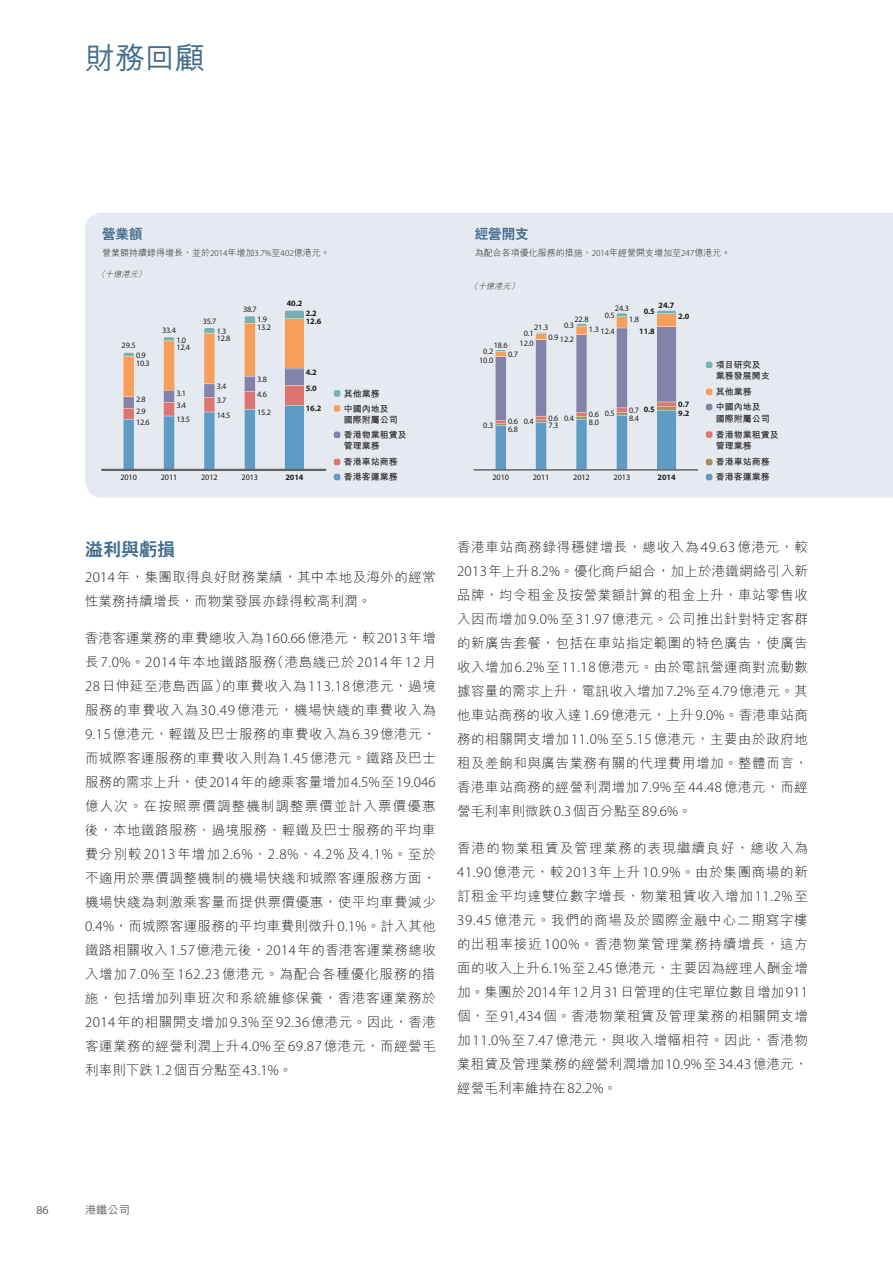
<style>
.page{position:relative;width:893px;height:1263px;background:#fff}
.page>*{position:absolute;margin:0;border:0;box-sizing:border-box;transform-origin:0 0}
.t1{font:500 30px "M Hei HK";color:#426d8e}
.t2{font:800 18px "C Hei 2 HK";color:#426d8e}
.t3{font:300 14.85px "Myriad Pro";color:#231f20}
.t4{font:300 13.5px/24px "M Hei HK";letter-spacing:.04em;color:#231f20;text-align:justify}
.t5{font:13.5px "C Hei 2 HK Xbold B5 pc H";color:#426d8e}
.t6{font:12px "Myriad Pro";color:#636366}
.t7{font:500 11.25px "M Hei HK";color:#636366}
.t8{font:9px/15.1px "M Hei HK Bold B5 pc H";color:#231f20}
.t9{font:9px "M Hei HK Light B5 pc H";color:#231f20}
.t10{font:8.25px/7.6px "Myriad Pro";letter-spacing:-.01em;color:#231f20}
.t11{font:700 8.25px/9px "Myriad Pro";letter-spacing:-.01em;color:#231f20}
.t12{font:italic 7.95px "M Hei HK Light B5 pc H";color:#231f20;scale:1.04 1}
.s1{font-family:"Myriad Pro";font-weight:300}
.s2{font-family:"Myriad Pro";font-size:14.85px}
.s3{font-family:"M Hei HK";font-size:13.5px}
</style>
<div class="page">
<div style="left:85px;top:213px;width:808px;height:284px;background:#e5eaf1"></div>
<svg style="left:706px;top:404px;width:6px;height:6px"></svg>
<svg style="left:706px;top:389px;width:6px;height:6px"></svg>
<svg style="left:706px;top:362px;width:6px;height:6px"></svg>
<div style="left:706px;top:431px;width:6px;height:7px;background:#dd7670;border-radius:2px"></div>
<svg style="left:706px;top:459px;width:6px;height:6px"></svg>
<svg style="left:706px;top:474px;width:6px;height:6px"></svg>
<svg style="left:657px;top:310px;width:19px;height:159px;background:#8390ac"></svg>
<svg style="left:617px;top:313px;width:10px;height:156px;background:#838fad"></svg>
<svg style="left:576px;top:324px;width:11px;height:145px;background:#8794b1"></svg>
<svg style="left:536px;top:333px;width:10px;height:136px"></svg>
<svg style="left:495px;top:350px;width:11px;height:119px"></svg>
<hr style="left:474px;top:469px;width:223px;height:2px;background:#636366">
<div style="left:334px;top:390px;width:6px;height:7px;background:#74b1b1;border-radius:2px"></div>
<div style="left:334px;top:405px;width:6px;height:7px;background:#f89e5b;border-radius:2px"></div>
<svg style="left:334px;top:432px;width:6px;height:6px"></svg>
<svg style="left:334px;top:459px;width:6px;height:6px"></svg>
<svg style="left:334px;top:474px;width:6px;height:6px"></svg>
<svg style="left:285px;top:310px;width:19px;height:159px;background:#a59796"></svg>
<svg style="left:244px;top:316px;width:11px;height:153px;background:#ac9c99"></svg>
<svg style="left:204px;top:328px;width:11px;height:141px;background:#ac9c99"></svg>
<svg style="left:123px;top:353px;width:11px;height:116px"></svg>
<svg style="left:164px;top:337px;width:10px;height:132px"></svg>
<hr style="left:102px;top:469px;width:223px;height:2px;background:#636366">
<h1 class="t1" style="left:85px;top:36px;width:122px">財務回顧</h1>
<p class="t5" style="left:102px;top:225px;width:42px">營業額</p>
<p class="t9" style="left:102px;top:247px;width:229px">營業額持續錄得增長，並於<span class="s1">2014</span>年增加<span class="s1">3.7%</span>至<span class="s1">402</span>億港元。</p>
<p class="t12" style="left:97px;top:268px;width:52px">（十億港元）</p>
<p class="t11" style="left:306px;top:309px;width:17px;line-height:8.6px">2.2<br>12.6</p>
<p class="t11" style="left:287px;top:299px;width:17px">40.2</p>
<p class="t10" style="left:243px;top:305px;width:15px">38.7</p>
<p class="t10" style="left:257px;top:315px;width:15px">1.9<br>13.2</p>
<p class="t10" style="left:203px;top:317px;width:15px">35.7</p>
<p class="t10" style="left:162px;top:326px;width:15px">33.4</p>
<p class="t10" style="left:217px;top:327px;width:15px">1.3<br>12.8</p>
<p class="t10" style="left:176px;top:336px;width:15px;line-height:7.1px">1.0<br>12.4</p>
<p class="t10" style="left:122px;top:342px;width:16px">29.5</p>
<p class="t10" style="left:136px;top:351px;width:11px">0.9</p>
<p class="t10" style="left:136px;top:394px;width:15px;line-height:11.4px">2.8<br>2.9<br>12.6</p>
<p class="t10" style="left:136px;top:359px;width:15px">10.3</p>
<p class="t10" style="left:176px;top:387px;width:11px;line-height:12.3px">3.1<br>3.4</p>
<p class="t10" style="left:176px;top:415px;width:15px">13.5</p>
<p class="t10" style="left:217px;top:380px;width:11px;line-height:13.5px">3.4<br>3.7</p>
<p class="t10" style="left:217px;top:411px;width:15px">14.5</p>
<p class="t10" style="left:257px;top:372px;width:11px;line-height:15px">3.8<br>4.6</p>
<p class="t10" style="left:257px;top:409px;width:15px">15.2</p>
<p class="t11" style="left:306px;top:364px;width:13px;line-height:16.6px">4.2<br>5.0</p>
<p class="t11" style="left:306px;top:404px;width:17px">16.2</p>
<p class="t10" style="left:120px;top:474px;width:18px">2010</p>
<p class="t10" style="left:161px;top:474px;width:18px">2011</p>
<p class="t10" style="left:201px;top:474px;width:18px">2012</p>
<p class="t10" style="left:241px;top:474px;width:18px">2013</p>
<p class="t11" style="left:285px;top:473px;width:20px">2014</p>
<p class="t8" style="left:344px;top:385px;width:46px">其他業務中國內地及</p>
<p class="t8" style="left:344px;top:411px;width:65px">國際附屬公司香港物業租賃及</p>
<p class="t8" style="left:344px;top:437px;width:56px;line-height:15.9px">管理業務<br>香港車站商務</p>
<p class="t8" style="left:344px;top:469px;width:55px">香港客運業務</p>
<p class="t5" style="left:475px;top:225px;width:55px">經營開支</p>
<p class="t9" style="left:475px;top:247px;width:257px">為配合各項優化服務的措施，<span class="s1">2014</span>年經營開支增加至<span class="s1">247</span>億港元。</p>
<p class="t12" style="left:469px;top:281px;width:52px">（十億港元）</p>
<p class="t11" style="left:659px;top:301px;width:17px">24.7</p>
<p class="t10" style="left:615px;top:304px;width:16px">24.3</p>
<p class="t11" style="left:644px;top:307px;width:13px">0.5</p>
<p class="t10" style="left:605px;top:311px;width:12px">0.5</p>
<p class="t11" style="left:678px;top:312px;width:13px">2.0</p>
<p class="t10" style="left:574px;top:315px;width:16px">22.8</p>
<p class="t10" style="left:629px;top:316px;width:12px">1.8</p>
<p class="t10" style="left:564px;top:321px;width:12px">0.3</p>
<p class="t10" style="left:534px;top:324px;width:16px">21.3</p>
<p class="t10" style="left:589px;top:325px;width:12px">1.3</p>
<p class="t11" style="left:639px;top:327px;width:17px">11.8</p>
<p class="t10" style="left:600px;top:327px;width:16px">12.4</p>
<p class="t10" style="left:524px;top:329px;width:12px">0.1</p>
<p class="t10" style="left:549px;top:333px;width:12px">0.9</p>
<p class="t10" style="left:560px;top:335px;width:16px">12.2</p>
<p class="t10" style="left:520px;top:339px;width:16px">12.0</p>
<p class="t10" style="left:494px;top:341px;width:16px">18.6</p>
<p class="t10" style="left:483px;top:347px;width:12px">0.2</p>
<p class="t10" style="left:508px;top:350px;width:12px">0.7</p>
<p class="t10" style="left:479px;top:356px;width:16px">10.0</p>
<p class="t11" style="left:644px;top:404px;width:13px">0.5</p>
<p class="t11" style="left:678px;top:400px;width:13px">0.7<br>9.2</p>
<p class="t10" style="left:605px;top:410px;width:12px">0.5</p>
<p class="t10" style="left:629px;top:406px;width:12px;line-height:8.2px">0.7<br>8.4</p>
<p class="t10" style="left:564px;top:414px;width:12px">0.4</p>
<p class="t10" style="left:589px;top:410px;width:12px;line-height:8.1px">0.6<br>8.0</p>
<p class="t10" style="left:524px;top:417px;width:12px">0.4</p>
<p class="t10" style="left:549px;top:414px;width:12px">0.6<br>7.3</p>
<p class="t10" style="left:483px;top:421px;width:12px">0.3</p>
<p class="t10" style="left:508px;top:417px;width:12px">0.6<br>6.8</p>
<p class="t10" style="left:492px;top:474px;width:18px">2010</p>
<p class="t10" style="left:533px;top:474px;width:18px">2011</p>
<p class="t10" style="left:573px;top:474px;width:18px">2012</p>
<p class="t10" style="left:614px;top:474px;width:18px">2013</p>
<p class="t11" style="left:657px;top:473px;width:20px">2014</p>
<p class="t8" style="left:716px;top:359px;width:55px;line-height:11.2px">項目研究及業務發展開支</p>
<p class="t8" style="left:716px;top:384px;width:46px">其他業務中國內地及</p>
<p class="t8" style="left:716px;top:409px;width:64px;line-height:16.4px">國際附屬公司香港物業租賃及</p>
<p class="t8" style="left:716px;top:437px;width:55px;line-height:16.4px">管理業務<br>香港車站商務</p>
<p class="t8" style="left:716px;top:469px;width:55px">香港客運業務</p>
<h2 class="t2" style="left:85px;top:537px;width:91px">溢利與虧損</h2>
<p class="t4" style="left:85px;top:565px;width:352px"><span class="s2">2014</span>年，集團取得良好財務業績，其中本地及海外的經常性業務持續增長，而物業發展亦錄得較高利潤。</p>
<p class="t4" style="left:85px;top:625px;width:352px">香港客運業務的車費總收入為<span class="s2">160.66</span>億港元，較<span class="s2">2013</span>年增長<span class="s2">7.0%</span>。<span class="s2">2014</span>年本地鐵路服務（港島綫已於<span class="s2">2014</span>年<span class="s2">12</span>月<span class="s2">28</span>日伸延至港島西區）的車費收入為<span class="s2">113.18</span>億港元，過境服務的車費收入為<span class="s2">30.49</span>億港元，機場快綫的車費收入為<span class="s2">9.15</span>億港元，輕鐵及巴士服務的車費收入為<span class="s2">6.39</span>億港元，而城際客運服務的車費收入則為<span class="s2">1.45</span>億港元。鐵路及巴士服務的需求上升，使<span class="s2">2014</span>年的總乘客量增加<span class="s2">4.5%</span>至<span class="s2">19.046</span>億人次。在按照票價調整機制調整票價並計入票價優惠後，本地鐵路服務、過境服務、輕鐵及巴士服務的平均車</p>
<p class="t3" style="left:85px;top:845px;width:352px"><span class="s3">費分別較</span>2013<span class="s3">年增加</span>2.6%<span class="s3">、</span>2.8%<span class="s3">、</span>4.2%<span class="s3">及</span>4.1%<span class="s3">。至於</span></p>
<p class="t4" style="left:85px;top:865px;width:352px">不適用於票價調整機制的機場快綫和城際客運服務方面，機場快綫為刺激乘客量而提供票價優惠，使平均車費減少<span class="s2">0.4%</span>，而城際客運服務的平均車費則微升<span class="s2">0.1%</span>。計入其他鐵路相關收入<span class="s2">1.57</span>億港元後，<span class="s2">2014</span>年的香港客運業務總收入增加<span class="s2">7.0%</span>至<span class="s2">162.23</span>億港元。為配合各種優化服務的措施，包括增加列車班次和系統維修保養，香港客運業務於<span class="s2">2014</span>年的相關開支增加<span class="s2">9.3%</span>至<span class="s2">92.36</span>億港元。因此，香港客運業務的經營利潤上升<span class="s2">4.0%</span>至<span class="s2">69.87</span>億港元，而經營毛利率則下跌<span class="s2">1.2</span>個百分點至<span class="s2">43.1%</span>。</p>
<p class="t4" style="left:457px;top:535px;width:352px">香港車站商務錄得穩健增長，總收入為<span class="s2">49.63</span>億港元，較<span class="s2">2013</span>年上升<span class="s2">8.2%</span>。優化商戶組合，加上於港鐵網絡引入新品牌，均令租金及按營業額計算的租金上升，車站零售收入因而增加<span class="s2">9.0%</span>至<span class="s2">31.97</span>億港元。公司推出針對特定客群的新廣告套餐，包括在車站指定範圍的特色廣告，使廣告收入增加<span class="s2">6.2%</span>至<span class="s2">11.18</span>億港元。由於電訊營運商對流動數據容量的需求上升，電訊收入增加<span class="s2">7.2%</span>至<span class="s2">4.79</span>億港元。其他車站商務的收入達<span class="s2">1.69</span>億港元，上升<span class="s2">9.0%</span>。香港車站商務的相關開支增加<span class="s2">11.0%</span>至<span class="s2">5.15</span>億港元，主要由於政府地租及差餉和與廣告業務有關的代理費用增加。整體而言，香港車站商務的經營利潤增加<span class="s2">7.9%</span>至<span class="s2">44.48</span>億港元，而經營毛利率則微跌<span class="s2">0.3</span>個百分點至<span class="s2">89.6%</span>。</p>
<p class="t4" style="left:457px;top:835px;width:353px">香港的物業租賃及管理業務的表現繼續良好，總收入為<span class="s2">41.90</span>億港元，較<span class="s2">2013</span>年上升<span class="s2">10.9%</span>。由於集團商場的新訂租金平均達雙位數字增長，物業租賃收入增加<span class="s2">11.2%</span>至<span class="s2">39.45</span>億港元。我們的商場及於國際金融中心二期寫字樓的出租率接近<span class="s2">100%</span>。香港物業管理業務持續增長，這方面的收入上升<span class="s2">6.1%</span>至<span class="s2">2.45</span>億港元，主要因為經理人酬金增加。集團於<span class="s2">2014</span>年<span class="s2">12</span>月<span class="s2">31</span>日管理的住宅單位數目增加<span class="s2">911</span>個，至<span class="s2">91,434</span>個。香港物業租賃及管理業務的相關開支增加<span class="s2">11.0%</span>至<span class="s2">7.47</span>億港元，與收入增幅相符。因此，香港物業租賃及管理業務的經營利潤增加<span class="s2">10.9%</span>至<span class="s2">34.43</span>億港元，經營毛利率維持在<span class="s2">82.2%</span>。</p>
<p class="t6" style="left:36px;top:1203px;width:14px">86</p>
<p class="t7" style="left:85px;top:1202px;width:46px">港鐵公司</p>
</div>
